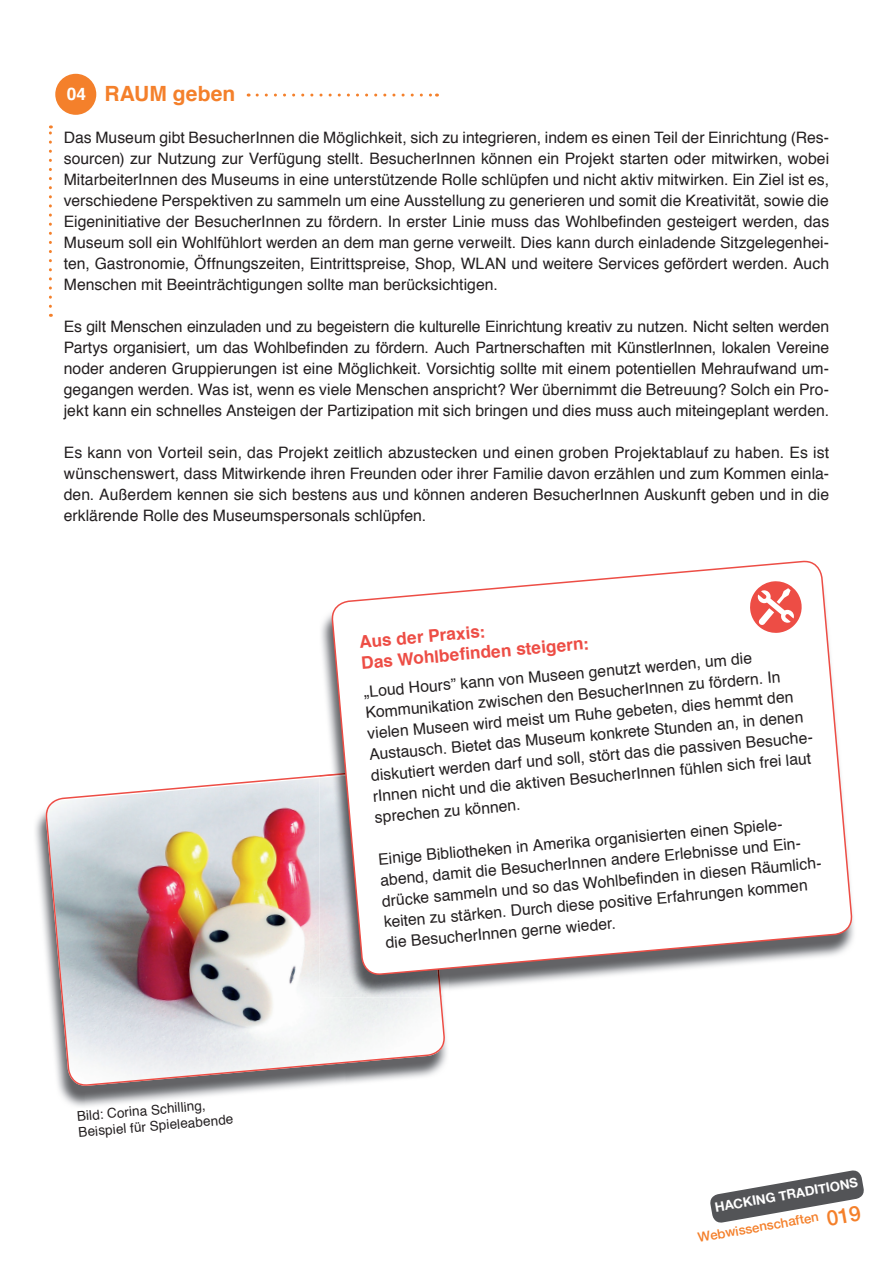
<style>
.page{position:relative;width:893px;height:1263px;background:#fff}
.page>*{position:absolute;margin:0;border:0;box-sizing:border-box;transform-origin:0 0}
.t1{font:700 21px "Helvetica";letter-spacing:.005em;color:#f4802b}
.t2{font:700 17.25px/21px "Helvetica";color:#ed4d45}
.t3{font:700 17.25px "Helvetica";color:#fff}
.t4{font:15.75px/21px "Helvetica";color:#231f20;text-align:justify}
.t5{font:13.5px/16.2px "Helvetica";color:#231f20}
.t6{font:500 13.2px "Helvetica Neue";color:#f4802b}
.t7{font:700 13.05px "Helvetica Neue";color:#fff}
.s1{font-size:21px}
</style>
<div class="page">
<svg style="left:710px;top:1170px;width:154px;height:53px"></svg>
<img style="left:35px;top:821px;width:50px;height:286px">
<img style="left:85px;top:1086px;width:226px;height:21px">
<img style="left:45px;top:775px;width:400px;height:311px">
<svg style="left:257px;top:94px;width:180px;height:3px"></svg>
<div style="left:55px;top:74px;width:41px;height:41px;background:#f4802b;border-radius:50%"></div>
<svg style="left:49px;top:125px;width:3px;height:181px"></svg>
<img style="left:321px;top:614px;width:10px;height:132px">
<img style="left:319px;top:774px;width:122px;height:223px">
<svg style="left:331px;top:560px;width:522px;height:432px"></svg>
<svg style="left:750px;top:581px;width:53px;height:52px"></svg>
<h1 class="t1" style="left:105px;top:76px;width:132px">RAUM geben</h1>
<p class="t4" style="left:64px;top:127px;width:767px">Das Museum gibt BesucherInnen die Möglichkeit, sich zu integrieren, indem es einen Teil der Einrichtung (Res&shy;sourcen) zur Nutzung zur Verfügung stellt. BesucherInnen können ein Projekt starten oder mitwirken, wobei MitarbeiterInnen des Museums in eine unterstützende Rolle schlüpfen und nicht aktiv mitwirken. Ein Ziel ist es, verschiedene Perspektiven zu sammeln um eine Ausstellung zu generieren und somit die Kreativität, sowie die Eigeninitiative der BesucherInnen zu fördern. In erster Linie muss das Wohlbefinden gesteigert werden, das Museum soll ein Wohlfühlort werden an dem man gerne verweilt. Dies kann durch einladende Sitzgelegenhei&shy;ten, Gastronomie, Öffnungszeiten, Eintrittspreise, Shop, WLAN und weitere Services gefördert werden. Auch Menschen mit Beeinträchtigungen sollte man berücksichtigen.</p>
<p class="t4" style="left:64px;top:316px;width:767px">Es gilt Menschen einzuladen und zu begeistern die kulturelle Einrichtung kreativ zu nutzen. Nicht selten werden Partys organisiert, um das Wohlbefinden zu fördern. Auch Partnerschaften mit KünstlerInnen, lokalen Vereine noder anderen Gruppierungen ist eine Möglichkeit. Vorsichtig sollte mit einem potentiellen Mehraufwand um&shy;gegangen werden. Was ist, wenn es viele Menschen anspricht? Wer übernimmt die Betreuung? Solch ein Pro&shy;jekt kann ein schnelles Ansteigen der Partizipation mit sich bringen und dies muss auch miteingeplant werden.</p>
<p class="t4" style="left:64px;top:442px;width:767px">Es kann von Vorteil sein, das Projekt zeitlich abzustecken und einen groben Projektablauf zu haben. Es ist wünschenswert, dass Mitwirkende ihren Freunden oder ihrer Familie davon erzählen und zum Kommen einla&shy;den. Außerdem kennen sie sich bestens aus und können anderen BesucherInnen Auskunft geben und in die erklärende Rolle des Museumspersonals schlüpfen.</p>
<p class="t3" style="left:67px;top:80px;width:21px">04</p>
<p class="t5" style="left:76px;top:1108px;width:157px;rotate:-5deg">Bild: Corina Schilling,<br>Beispiel für Spieleabende</p>
<p class="t2" style="left:359px;top:632px;width:230px;rotate:-5deg">Aus der Praxis:<br>Das Wohlbefi nden steigern:</p>
<p class="t4" style="left:363px;top:682px;width:447px;text-align:left;rotate:-5deg">„Loud Hours” kann von Museen genutzt werden, um die Kommunikation zwischen den BesucherInnen zu fördern. In vielen Museen wird meist um Ruhe gebeten, dies hemmt den Austausch. Bietet das Museum konkrete Stunden an, in denen diskutiert werden darf und soll, stört das die passiven Besuche&shy;rInnen nicht und die aktiven BesucherInnen fühlen sich frei laut sprechen zu können.</p>
<p class="t4" style="left:378px;top:849px;width:453px;text-align:left;rotate:-5deg">Einige Bibliotheken in Amerika organisierten einen Spiele&shy;abend, damit die BesucherInnen andere Erlebnisse und Ein&shy;drücke sammeln und so das Wohlbefi nden in diesen Räumlich&shy;keiten zu stärken. Durch diese positive Erfahrungen kommen<br>die BesucherInnen gerne wieder.</p>
<p class="t7" style="left:713px;top:1197px;width:146px;rotate:-10deg">HACKING TRADITIONS</p>
<p class="t6" style="left:696px;top:1227px;width:166px;rotate:-10deg">Webwissenschaften <span class="s1">019</span></p>
</div>
